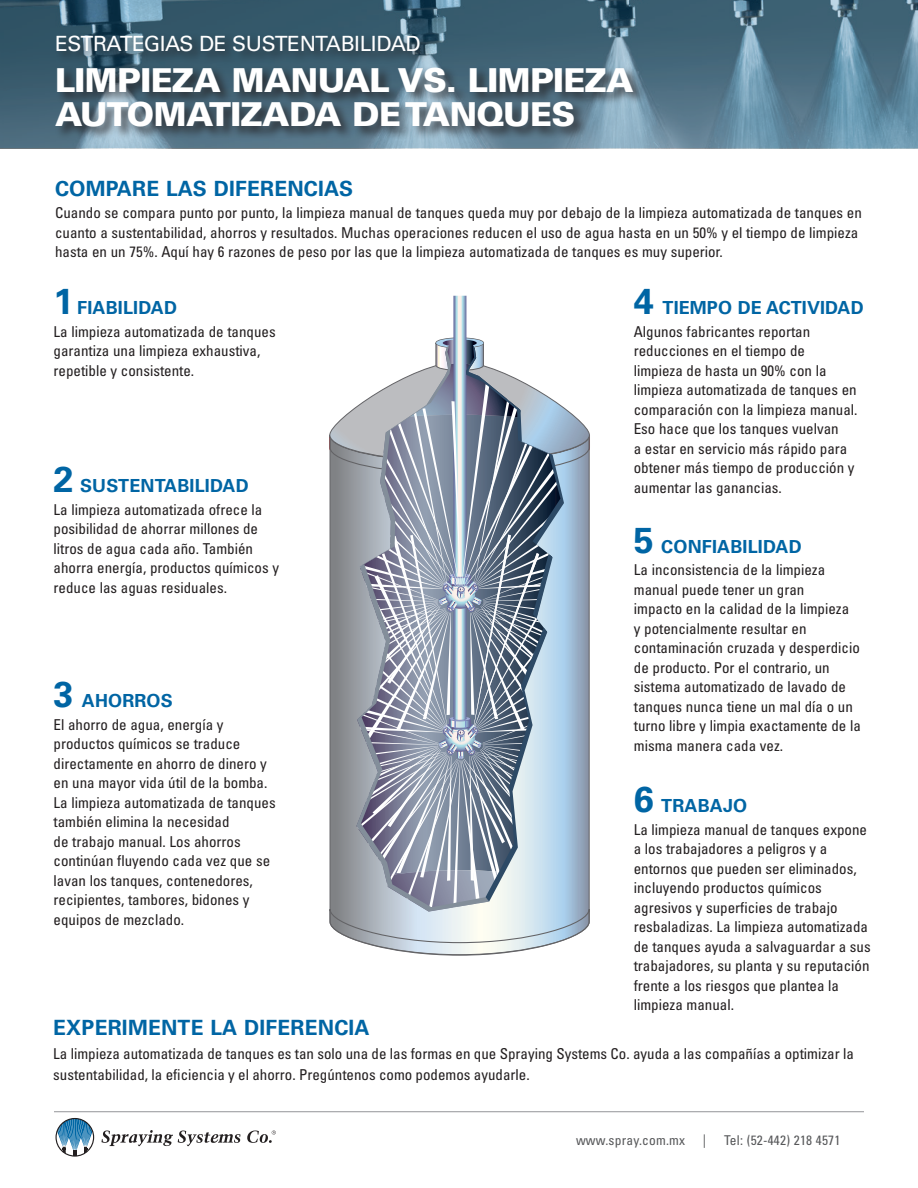
<style>
.page{position:relative;width:918px;height:1188px;background:#fff}
.page>*{position:absolute;margin:0;border:0;box-sizing:border-box;transform-origin:0 0}
.body{font:900 33px/34.5px "Univers LT Pro 75";letter-spacing:-.02em;color:#fff}
.t1{font:700 21px "Univers LT Pro 65";letter-spacing:.01em;color:#0065a4}
.body-2{font:21px "Univers LT Pro 55 Roman";letter-spacing:-.02em;color:#fff}
.body-3{font:700 18px "Univers LT Pro 65";letter-spacing:.01em;color:#0065a4}
.body-4{font:condensed 15px/19.5px "Univers LT Pro";color:#231f20}
.Body{font:condensed 13.5px "Univers LT Pro";letter-spacing:.015em;color:#57585a}
.s1{font-size:36px}
</style>
<div class="page">
<hr style="left:54px;top:1111px;width:810px;height:1px;background:#939598">
<svg style="left:329px;top:296px;width:261px;height:660px"></svg>
<svg style="left:56px;top:1118px;width:38px;height:39px"></svg>
<svg style="left:101px;top:1130px;width:140px;height:16px"></svg>
<svg style="left:247px;top:1131px;width:29px;height:12px"></svg>
<svg style="left:0;top:0;width:918px;height:148px;background:#4b7084"></svg>
<div style="left:55px;top:32px;width:592px;height:108px;background:#231f20;opacity:.75"></div>
<p class="body-2" style="left:55px;top:29px;width:367px">ESTRATEGIAS DE SUSTENTABILIDAD</p>
<p class="body" style="left:55px;top:61px;width:580px">LIMPIEZA MANUAL VS. LIMPIEZA<br>AUTOMATIZADA DE TANQUES</p>
<p class="t1" style="left:55px;top:174px;width:300px">COMPARE LAS DIFERENCIAS</p>
<p class="body-4" style="left:55px;top:203px;width:808px">Cuando se compara punto por punto, la limpieza manual de tanques queda muy por debajo de la limpieza automatizada de tanques en cuanto a sustentabilidad, ahorros y resultados. Muchas operaciones reducen el uso de agua hasta en un 50% y el tiempo de limpieza hasta en un 75%. Aquí hay 6 razones de peso por las que la limpieza automatizada de tanques es muy superior.</p>
<p class="body-3" style="left:54px;top:295px;width:125px"><span class="s1">1</span> FIABILIDAD</p>
<p class="body-4" style="left:54px;top:321px;width:224px">La limpieza automatizada de tanques garantiza una limpieza exhaustiva, repetible y consistente.</p>
<p class="body-3" style="left:634px;top:295px;width:231px"><span class="s1">4</span> TIEMPO DE ACTIVIDAD</p>
<p class="body-4" style="left:634px;top:321px;width:225px">Algunos fabricantes reportan reducciones en el tiempo de limpieza de hasta un 90% con la limpieza automatizada de tanques en comparación con la limpieza manual.<br>Eso hace que los tanques vuelvan<br>a estar en servicio más rápido para obtener más tiempo de producción y aumentar las ganancias.</p>
<p class="body-3" style="left:634px;top:534px;width:169px"><span class="s1">5</span> CONFIABILIDAD</p>
<p class="body-4" style="left:634px;top:560px;width:228px">La inconsistencia de la limpieza manual puede tener un gran<br>impacto en la calidad de la limpieza<br>y potencialmente resultar en contaminación cruzada y desperdicio de producto. Por el contrario, un sistema automatizado de lavado de tanques nunca tiene un mal día o un turno libre y limpia exactamente de la misma manera cada vez.</p>
<p class="body-3" style="left:634px;top:793px;width:115px"><span class="s1">6</span> TRABAJO</p>
<p class="body-4" style="left:634px;top:819px;width:238px">La limpieza manual de tanques expone a los trabajadores a peligros y a entornos que pueden ser eliminados, incluyendo productos químicos agresivos y superficies de trabajo resbaladizas. La limpieza automatizada de tanques ayuda a salvaguardar a sus trabajadores, su planta y su reputación frente a los riesgos que plantea la limpieza manual.</p>
<p class="body-3" style="left:54px;top:473px;width:197px"><span class="s1">2</span> SUSTENTABILIDAD</p>
<p class="body-4" style="left:54px;top:499px;width:227px">La limpieza automatizada ofrece la posibilidad de ahorrar millones de litros de agua cada año. También ahorra energía, productos químicos y reduce las aguas residuales.</p>
<p class="body-3" style="left:54px;top:688px;width:121px"><span class="s1">3</span> AHORROS</p>
<p class="body-4" style="left:54px;top:714px;width:224px">El ahorro de agua, energía y productos químicos se traduce directamente en ahorro de dinero y en una mayor vida útil de la bomba.<br>La limpieza automatizada de tanques también elimina la necesidad<br>de trabajo manual. Los ahorros continúan fluyendo cada vez que se lavan los tanques, contenedores, recipientes, tambores, bidones y equipos de mezclado.</p>
<p class="t1" style="left:53px;top:1013px;width:318px">EXPERIMENTE LA DIFERENCIA</p>
<p class="body-4" style="left:53px;top:1043px;width:802px;line-height:21px">La limpieza automatizada de tanques es tan solo una de las formas en que Spraying Systems Co. ayuda a las compañías a optimizar la sustentabilidad, la eficiencia y el ahorro. Pregúntenos como podemos ayudarle.</p>
<p class="Body" style="left:576px;top:1132px;width:111px">www.spray.com.mx</p>
<p class="Body" style="left:703px;top:1132px;width:5px">|</p>
<p class="Body" style="left:724px;top:1132px;width:118px">Tel: (52-442) 218 4571</p>
</div>
